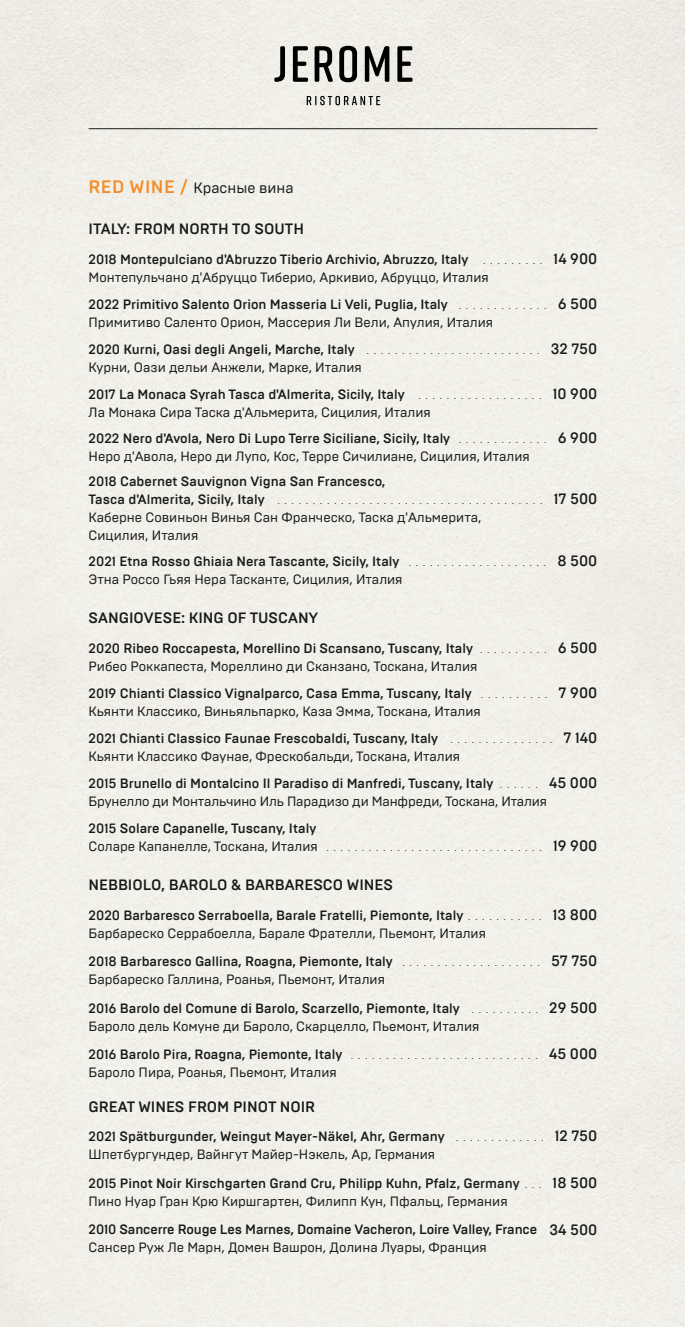
<style>
.page{position:relative;width:685px;height:1327px;background:#fff}
.page>*{position:absolute;margin:0;border:0;box-sizing:border-box;transform-origin:0 0}
.t1{font:500 15px "Brutal Type";color:#191919}
.t2{font:15px "Brutal Type";color:#191919}
.t3{font:500 13.5px/18px "Brutal Type";color:#191919}
.t4{font:13.5px/18px "Brutal Type";color:#191919}
.t5{font:300 7.5px "Brutal Type";color:#191919;scale:2 1}
.s1{font-weight:500;font-size:18px;color:#f68b29}
.s2{font-weight:500;font-size:15px}
.s3{font-weight:300;font-size:7.5px}
</style>
<div class="page">
<div style="left:0;top:0;width:685px;height:1326px;background:#f1f0e9"></div>
<svg style="left:274px;top:46px;width:11px;height:36px"></svg>
<svg style="left:293px;top:46px;width:15px;height:36px"></svg>
<svg style="left:314px;top:46px;width:19px;height:36px"></svg>
<svg style="left:339px;top:46px;width:18px;height:36px"></svg>
<svg style="left:365px;top:46px;width:24px;height:36px"></svg>
<svg style="left:397px;top:46px;width:15px;height:36px"></svg>
<svg style="left:307px;top:96px;width:73px;height:9px"></svg>
<hr style="left:89px;top:128px;width:508px;height:1px;background:#191919">
<p class="t2" style="left:89px;top:179px;width:206px"><span class="s1">RED WINE /</span> Красные вина</p>
<p class="t1" style="left:89px;top:220px;width:217px">ITALY: FROM NORTH TO SOUTH</p>
<p class="t5" style="left:483px;top:257px;width:59px">. . . . . . . . . <span class="s2">14 900</span></p>
<p class="t5" style="left:458px;top:302px;width:71px">. . . . . . . . . . . . . <span class="s2">6 500</span></p>
<p class="t5" style="left:366px;top:347px;width:117px">. . . . . . . . . . . . . . . . . . . . . . . . . <span class="s2">32 750</span></p>
<p class="t5" style="left:418px;top:392px;width:91px">. . . . . . . . . . . . . . . . . . <span class="s2">10 900</span></p>
<p class="t5" style="left:458px;top:436px;width:71px">. . . . . . . . . . . . . <span class="s2">6 900</span></p>
<p class="t3" style="left:89px;top:251px;width:381px">2018 Montepulciano d'Abruzzo Tiberio Archivio, Abruzzo, Italy</p>
<p class="t4" style="left:89px;top:269px;width:402px">Монтепульчано д'Абруццо Тиберио, Аркивио, Абруццо, Италия</p>
<p class="t3" style="left:89px;top:296px;width:361px">2022 Primitivo Salento Orion Masseria Li Veli, Puglia, Italy</p>
<p class="t4" style="left:89px;top:314px;width:406px">Примитиво Саленто Орион, Массерия Ли Вели, Апулия, Италия</p>
<p class="t3" style="left:89px;top:341px;width:268px">2020 Kurni, Oasi degli Angeli, Marche, Italy</p>
<p class="t4" style="left:89px;top:359px;width:275px">Курни, Оази дельи Анжели, Марке, Италия</p>
<p class="t3" style="left:89px;top:386px;width:317px">2017 La Monaca Syrah Tasca d'Almerita, Sicily, Italy</p>
<p class="t4" style="left:89px;top:404px;width:344px">Ла Монака Сира Таска д'Альмерита, Сицилия, Италия</p>
<p class="t3" style="left:89px;top:429px;width:363px">2022 Nero d'Avola, Nero Di Lupo Terre Siciliane, Sicily, Italy</p>
<p class="t4" style="left:89px;top:447px;width:442px">Неро д'Авола, Неро ди Лупо, Кос, Терре Сичилиане, Сицилия, Италия</p>
<p class="t3" style="left:89px;top:473px;width:298px">2018 Cabernet Sauvignon Vigna San Francesco,<br>Tasca d'Almerita, Sicily, Italy</p>
<p class="t4" style="left:89px;top:509px;width:394px">Каберне Совиньон Винья Сан Франческо, Таска д'Альмерита,<br>Сицилия, Италия</p>
<p class="t3" style="left:89px;top:552px;width:312px">2021 Etna Rosso Ghiaia Nera Tascante, Sicily, Italy</p>
<p class="t4" style="left:89px;top:570px;width:315px">Этна Россо Гьяя Нера Тасканте, Сицилия, Италия</p>
<p class="t5" style="left:277px;top:497px;width:162px">. . . . . . . . . . . . . . . . . . . . . . . . . . . . . . . . . . . . . . <span class="s2">17 500</span></p>
<p class="t5" style="left:408px;top:559px;width:96px">. . . . . . . . . . . . . . . . . . . . <span class="s2">8 500</span></p>
<p class="t1" style="left:89px;top:608px;width:231px">SANGIOVESE: KING OF TUSCANY</p>
<p class="t3" style="left:89px;top:639px;width:386px">2020 Ribeo Roccapesta, Morellino Di Scansano, Tuscany, Italy</p>
<p class="t4" style="left:89px;top:657px;width:390px">Рибео Роккапеста, Мореллино ди Сканзано, Тоскана, Италия</p>
<p class="t3" style="left:89px;top:684px;width:384px">2019 Chianti Classico Vignalparco, Casa Emma, Tuscany, Italy</p>
<p class="t4" style="left:89px;top:702px;width:393px">Кьянти Классико, Виньяльпарко, Каза Эмма, Тоскана, Италия</p>
<p class="t3" style="left:89px;top:729px;width:351px">2021 Chianti Classico Faunae Frescobaldi, Tuscany, Italy</p>
<p class="t4" style="left:89px;top:747px;width:373px">Кьянти Классико Фаунае, Фрескобальди, Тоскана, Италия</p>
<p class="t3" style="left:89px;top:774px;width:406px">2015 Brunello di Montalcino Il Paradiso di Manfredi, Tuscany, Italy</p>
<p class="t4" style="left:89px;top:792px;width:460px">Брунелло ди Монтальчино Иль Парадизо ди Манфреди, Тоскана, Италия</p>
<p class="t3" style="left:89px;top:819px;width:229px">2015 Solare Capanelle, Tuscany, Italy</p>
<p class="t4" style="left:89px;top:837px;width:231px">Соларе Капанелле, Тоскана, Италия</p>
<p class="t5" style="left:479px;top:645px;width:60px">. . . . . . . . . . <span class="s2">6 500</span></p>
<p class="t5" style="left:480px;top:690px;width:60px">. . . . . . . . . . <span class="s2">7 900</span></p>
<p class="t5" style="left:450px;top:735px;width:75px">. . . . . . . . . . . . . . . <span class="s2">7 140</span></p>
<p class="t5" style="left:499px;top:780px;width:50px">. . . . . . <span class="s2">45 000</span></p>
<p class="t5" style="left:326px;top:843px;width:137px">. . . . . . . . . . . . . . . . . . . . . . . . . . . . . . . <span class="s2">19 900</span></p>
<p class="t1" style="left:89px;top:875px;width:306px">NEBBIOLO, BAROLO &amp; BARBARESCO WINES</p>
<p class="t3" style="left:89px;top:906px;width:376px">2020 Barbaresco Serraboella, Barale Fratelli, Piemonte, Italy</p>
<p class="t4" style="left:89px;top:924px;width:399px">Барбареско Серрабоелла, Барале Фрателли, Пьемонт, Италия</p>
<p class="t3" style="left:89px;top:952px;width:306px">2018 Barbaresco Gallina, Roagna, Piemonte, Italy</p>
<p class="t4" style="left:89px;top:970px;width:298px">Барбареско Галлина, Роанья, Пьемонт, Италия</p>
<p class="t3" style="left:89px;top:999px;width:372px">2016 Barolo del Comune di Barolo, Scarzello, Piemonte, Italy</p>
<p class="t4" style="left:89px;top:1017px;width:392px">Бароло дель Комуне ди Бароло, Скарцелло, Пьемонт, Италия</p>
<p class="t3" style="left:89px;top:1045px;width:255px">2016 Barolo Pira, Roagna, Piemonte, Italy</p>
<p class="t4" style="left:89px;top:1063px;width:249px">Бароло Пира, Роанья, Пьемонт, Италия</p>
<p class="t5" style="left:467px;top:912px;width:66px">. . . . . . . . . . . <span class="s2">13 800</span></p>
<p class="t5" style="left:402px;top:959px;width:99px">. . . . . . . . . . . . . . . . . . . . <span class="s2">57 750</span></p>
<p class="t5" style="left:471px;top:1005px;width:64px">. . . . . . . . . . <span class="s2">29 500</span></p>
<p class="t5" style="left:350px;top:1052px;width:125px">. . . . . . . . . . . . . . . . . . . . . . . . . . . <span class="s2">45 000</span></p>
<p class="t1" style="left:89px;top:1097px;width:228px">GREAT WINES FROM PINOT NOIR</p>
<p class="t5" style="left:455px;top:1134px;width:72px">. . . . . . . . . . . . . <span class="s2">12 750</span></p>
<p class="t1" style="left:524px;top:1173px;width:74px"><span class="s3">. . .</span> 18 500</p>
<p class="t1" style="left:549px;top:1220px;width:49px">34 500</p>
<p class="t3" style="left:89px;top:1128px;width:357px">2021 Spätburgunder, Weingut Mayer-Näkel, Ahr, Germany</p>
<p class="t4" style="left:89px;top:1145px;width:348px">Шпетбургундер, Вайнгут Майер-Нэкель, Ар, Германия</p>
<p class="t3" style="left:89px;top:1174px;width:432px">2015 Pinot Noir Kirschgarten Grand Cru, Philipp Kuhn, Pfalz, Germany</p>
<p class="t4" style="left:89px;top:1192px;width:420px">Пино Нуар Гран Крю Киршгартен, Филипп Кун, Пфальц, Германия</p>
<p class="t3" style="left:89px;top:1221px;width:450px">2010 Sancerre Rouge Les Marnes, Domaine Vacheron, Loire Valley, France</p>
<p class="t4" style="left:89px;top:1238px;width:399px">Cансер Руж Ле Марн, Домен Вашрон, Долина Луары, Франция</p>
</div>
